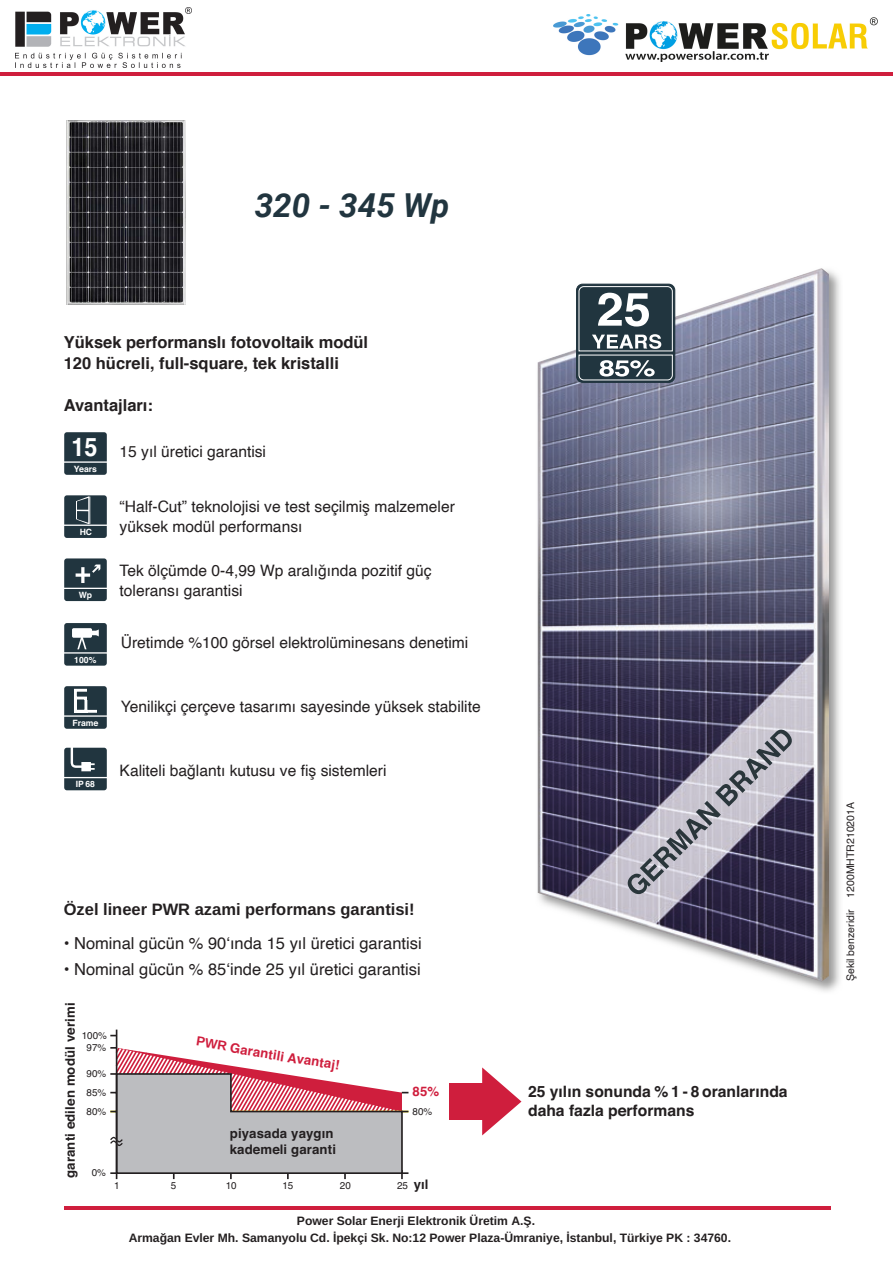
<style>
.page{position:relative;width:893px;height:1263px;background:#fff}
.page>*{position:absolute;margin:0;border:0;box-sizing:border-box;transform-origin:0 0}
.t1{font:italic 700 33px "Roboto";color:#21353f}
.t2{font:700 25.65px "Helvetica";color:#fff;scale:.91 1}
.t3{font:700 16.5px/21px "Helvetica";color:#231f20}
.t4{font:16.5px "Helvetica";color:#231f20}
.t5{font:15.75px/20.2px "Helvetica";color:#231f20}
.t6{font:700 15.6px/18.8px "Helvetica";color:#231f20}
.t7{font:700 13.2px/15.9px "Helvetica";letter-spacing:.01em;color:#231f20}
.t8{font:700 13.2px "Helvetica";color:#cf1e3d}
.t9{font:700 12.15px/16.4px "Helvetica";letter-spacing:.005em;color:#231f20}
.t10{font:10.5px "Helvetica";color:#231f20}
.t11{font:9.9px/19.4px "Helvetica";color:#231f20;text-align:center}
.t12{font:700 8.7px "Helvetica";color:#fff}
.s1{font-weight:400;font-size:9.9px}
</style>
<div class="page">
<hr style="left:64px;top:1207px;width:767px;height:3px;background:#cf1e3d">
<hr style="left:116px;top:1029px;width:1px;height:150px;background:#231f20">
<svg style="left:110px;top:1046px;width:298px;height:133px"></svg>
<svg style="left:482px;top:1067px;width:39px;height:68px"></svg>
<div style="left:449px;top:1083px;width:47px;height:37px;background:#cf1e3d"></div>
<hr style="left:0;top:72px;width:893px;height:3px;background:#cf1e3d">
<img style="left:794px;top:270px;width:46px;height:722px">
<img style="left:537px;top:268px;width:292px;height:714px">
<img style="left:640px;top:730px;width:152px;height:152px">
<div style="left:576px;top:284px;width:99px;height:99px;border:1px solid #21353f;border-radius:6px"></div>
<svg style="left:578px;top:286px;width:95px;height:95px"></svg>
<svg style="left:64px;top:432px;width:43px;height:43px;background:#2c3f49"></svg>
<svg style="left:64px;top:558px;width:43px;height:43px;background:#3b4c55"></svg>
<svg style="left:64px;top:623px;width:43px;height:43px;background:#4b5b64"></svg>
<svg style="left:64px;top:495px;width:43px;height:43px;background:#384a53"></svg>
<svg style="left:64px;top:748px;width:43px;height:42px;background:#3e5058"></svg>
<svg style="left:64px;top:686px;width:43px;height:43px;background:#4e5e66"></svg>
<div style="left:87px;top:688px;width:15px;height:11px;background:#21353f"></div>
<div style="left:97px;top:697px;width:8px;height:17px;background:#21353f"></div>
<img style="left:67px;top:121px;width:118px;height:184px">
<img style="left:554px;top:14px;width:324px;height:48px">
<img style="left:16px;top:7px;width:175px;height:61px">
<h1 class="t1" style="left:255px;top:182px;width:196px">320 - 345 Wp</h1>
<p class="t3" style="left:64px;top:332px;width:306px">Yüksek performanslı fotovoltaik modül<br>120 hücreli, full-square, tek kristalli</p>
<p class="t3" style="left:64px;top:395px;width:91px">Avantajları:</p>
<h2 class="t2" style="left:72px;top:426px;width:30px">15</h2>
<p class="t12" style="left:74px;top:462px;width:25px">Years</p>
<p class="t12" style="left:80px;top:525px;width:14px">HC</p>
<p class="t12" style="left:79px;top:588px;width:15px">Wp</p>
<p class="t12" style="left:74px;top:652px;width:24px">100%</p>
<p class="t12" style="left:72px;top:716px;width:27px">Frame</p>
<p class="t12" style="left:76px;top:777px;width:21px">IP 68</p>
<p class="t5" style="left:120px;top:442px;width:148px">15 yıl üretici garantisi</p>
<p class="t5" style="left:120px;top:497px;width:337px">“Half-Cut” teknolojisi ve test seçilmiş malzemeler yüksek modül performansı</p>
<p class="t5" style="left:120px;top:560px;width:313px">Tek ölçümde 0-4,99 Wp aralığında pozitif güç toleransı garantisi</p>
<p class="t5" style="left:121px;top:633px;width:349px">Üretimde %100 görsel elektrolüminesans denetimi</p>
<p class="t5" style="left:121px;top:697px;width:361px">Yenilikçi çerçeve tasarımı sayesinde yüksek stabilite</p>
<p class="t5" style="left:120px;top:760px;width:268px">Kaliteli bağlantı kutusu ve fiş sistemleri</p>
<p class="t3" style="left:64px;top:899px;width:352px">Özel lineer PWR azami performans garantisi!</p>
<p class="t4" style="left:64px;top:930px;width:359px">• Nominal gücün % 90‘ında 15 yıl üretici garantisi</p>
<p class="t4" style="left:64px;top:956px;width:358px">• Nominal gücün % 85‘inde 25 yıl üretici garantisi</p>
<p class="t7" style="left:63px;top:1178px;width:177px;rotate:-90deg">garanti edilen modül verimi</p>
<p class="t11" style="left:82px;top:1030px;width:27px;line-height:11.7px">100%<br>97%</p>
<p class="t11" style="left:87px;top:1064px;width:21px;text-align:justify">90% 85% 80%</p>
<p class="t11" style="left:92px;top:1163px;width:16px">0%</p>
<p class="t8" style="left:197px;top:1035px;width:146px;rotate:9deg">PWR Garantili Avantaj!</p>
<p class="t7" style="left:230px;top:1126px;width:108px">piyasada yaygın kademeli garanti</p>
<p class="t8" style="left:413px;top:1081px;width:28px">85%</p>
<p class="t11" style="left:413px;top:1102px;width:21px">80%</p>
<p class="t11" style="left:114px;top:1176px;width:7px">1</p>
<p class="t11" style="left:171px;top:1176px;width:7px">5</p>
<p class="t11" style="left:226px;top:1176px;width:13px">10</p>
<p class="t11" style="left:282px;top:1176px;width:13px">15</p>
<p class="t11" style="left:340px;top:1176px;width:13px">20</p>
<p class="t7" style="left:397px;top:1176px;width:33px"><span class="s1">25</span> yıl</p>
<p class="t6" style="left:528px;top:1082px;width:261px">25 yılın sonunda % 1 - 8 oranlarında daha fazla performans</p>
<p class="t9" style="left:129px;top:1213px;width:604px;text-indent:168px">Power Solar Enerji Elektronik Üretim A.Ş.<br>Armağan Evler Mh. Samanyolu Cd. İpekçi Sk. No:12 Power Plaza-Ümraniye, İstanbul, Türkiye PK : 34760.</p>
<p class="t10" style="left:842px;top:981px;width:181px;rotate:-90deg">Şekil benzeridir 1200MHTR210201A</p>
</div>
